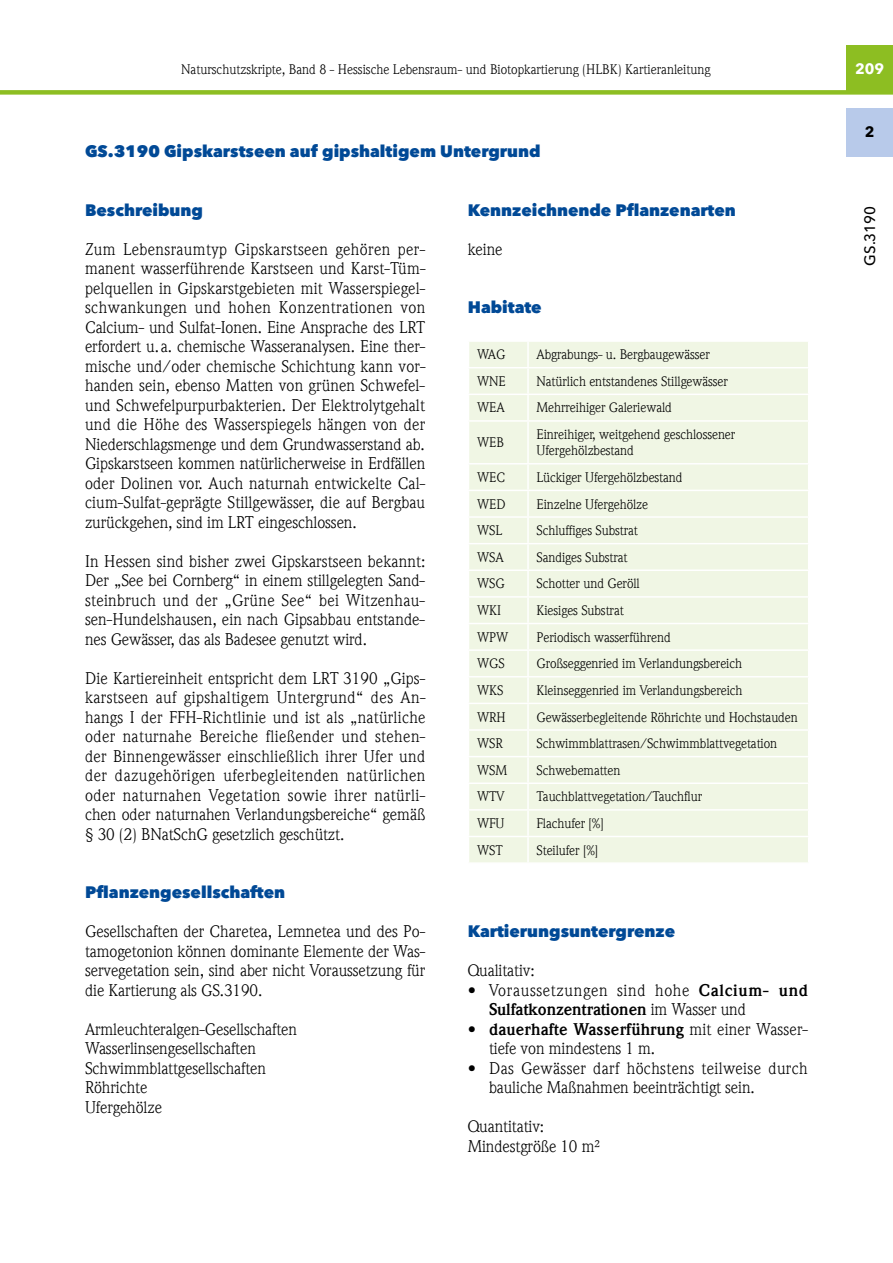
<style>
.page{position:relative;width:893px;height:1263px;background:#fff}
.page>*{position:absolute;margin:0;border:0;box-sizing:border-box;transform-origin:0 0}
.t1{font:16.5px/19.5px "ITC Weidemann Com";letter-spacing:-.005em;color:#000;text-align:justify}
.t2{font:800 16.5px "Avenir Next LT Pro";color:#004996}
.t3{font:16.5px/19.5px "ITC Weidemann Com";letter-spacing:.02em;color:#000}
.t4{font:16.5px/19.5px "ITC Weidemann Com";letter-spacing:.04em;color:#000}
.t5{font:500 15px "Avenir Next LT Pro";color:#000}
.t6{font:700 15px "Avenir Next LT Pro";color:#fff}
.t7{font:700 15px "Avenir Next LT Pro";color:#000}
.t8{font:13.5px/16.2px "ITC Weidemann Com";letter-spacing:-.005em;color:#000}
.s1{font-weight:700}
</style>
<div class="page">
<div style="left:469px;top:342px;width:339px;height:520px;background:#f0f6e4"></div>
<hr style="left:527px;top:342px;width:2px;height:25px;background:#fff">
<hr style="left:468px;top:367px;width:60px;height:1px;background:#fff">
<hr style="left:528px;top:367px;width:281px;height:1px;background:#fff">
<hr style="left:527px;top:368px;width:2px;height:26px;background:#fff">
<hr style="left:468px;top:394px;width:60px;height:1px;background:#fff">
<hr style="left:528px;top:394px;width:281px;height:1px;background:#fff">
<hr style="left:527px;top:395px;width:2px;height:25px;background:#fff">
<hr style="left:468px;top:420px;width:60px;height:2px;background:#fff">
<hr style="left:528px;top:420px;width:281px;height:2px;background:#fff">
<hr style="left:527px;top:422px;width:2px;height:41px;background:#fff">
<hr style="left:468px;top:463px;width:60px;height:1px;background:#fff">
<hr style="left:528px;top:463px;width:281px;height:1px;background:#fff">
<hr style="left:527px;top:464px;width:2px;height:26px;background:#fff">
<hr style="left:468px;top:490px;width:60px;height:1px;background:#fff">
<hr style="left:528px;top:490px;width:281px;height:1px;background:#fff">
<hr style="left:527px;top:491px;width:2px;height:25px;background:#fff">
<hr style="left:468px;top:516px;width:60px;height:2px;background:#fff">
<hr style="left:528px;top:516px;width:281px;height:2px;background:#fff">
<hr style="left:527px;top:518px;width:2px;height:25px;background:#fff">
<hr style="left:468px;top:543px;width:60px;height:1px;background:#fff">
<hr style="left:528px;top:543px;width:281px;height:1px;background:#fff">
<hr style="left:527px;top:544px;width:2px;height:25px;background:#fff">
<hr style="left:468px;top:569px;width:60px;height:2px;background:#fff">
<hr style="left:528px;top:569px;width:281px;height:2px;background:#fff">
<hr style="left:527px;top:571px;width:2px;height:25px;background:#fff">
<hr style="left:468px;top:596px;width:60px;height:2px;background:#fff">
<hr style="left:528px;top:596px;width:281px;height:2px;background:#fff">
<hr style="left:527px;top:598px;width:2px;height:25px;background:#fff">
<hr style="left:468px;top:623px;width:60px;height:1px;background:#fff">
<hr style="left:528px;top:623px;width:281px;height:1px;background:#fff">
<hr style="left:527px;top:624px;width:2px;height:25px;background:#fff">
<hr style="left:468px;top:649px;width:60px;height:2px;background:#fff">
<hr style="left:528px;top:649px;width:281px;height:2px;background:#fff">
<hr style="left:527px;top:651px;width:2px;height:25px;background:#fff">
<hr style="left:468px;top:676px;width:60px;height:1px;background:#fff">
<hr style="left:528px;top:676px;width:281px;height:1px;background:#fff">
<hr style="left:527px;top:677px;width:2px;height:26px;background:#fff">
<hr style="left:468px;top:703px;width:60px;height:1px;background:#fff">
<hr style="left:528px;top:703px;width:281px;height:1px;background:#fff">
<hr style="left:527px;top:704px;width:2px;height:25px;background:#fff">
<hr style="left:468px;top:729px;width:60px;height:2px;background:#fff">
<hr style="left:528px;top:729px;width:281px;height:2px;background:#fff">
<hr style="left:527px;top:731px;width:2px;height:25px;background:#fff">
<hr style="left:468px;top:756px;width:60px;height:1px;background:#fff">
<hr style="left:528px;top:756px;width:281px;height:1px;background:#fff">
<hr style="left:527px;top:757px;width:2px;height:25px;background:#fff">
<hr style="left:468px;top:782px;width:60px;height:2px;background:#fff">
<hr style="left:528px;top:782px;width:281px;height:2px;background:#fff">
<hr style="left:527px;top:784px;width:2px;height:25px;background:#fff">
<hr style="left:468px;top:809px;width:60px;height:2px;background:#fff">
<hr style="left:528px;top:809px;width:281px;height:2px;background:#fff">
<hr style="left:527px;top:811px;width:2px;height:25px;background:#fff">
<hr style="left:468px;top:836px;width:60px;height:1px;background:#fff">
<hr style="left:528px;top:836px;width:281px;height:1px;background:#fff">
<hr style="left:527px;top:837px;width:2px;height:25px;background:#fff">
<div style="left:846px;top:108px;width:47px;height:49px;background:#b8caea"></div>
<div style="left:846px;top:45px;width:47px;height:49px;background:#8dbe22"></div>
<div style="left:0;top:90px;width:893px;height:5px;background:#8dbe22"></div>
<p class="t8" style="left:181px;top:62px;width:531px">Naturschutzskripte, Band 8 - Hessische Lebensraum- und Biotopkartierung (HLBK) Kartieranleitung</p>
<p class="t6" style="left:855px;top:60px;width:31px">209</p>
<p class="t2" style="left:85px;top:141px;width:457px">GS.3190 Gipskarstseen auf gipshaltigem Untergrund</p>
<p class="t2" style="left:85px;top:199px;width:119px">Beschreibung</p>
<p class="t1" style="left:85px;top:239px;width:342px">Zum Lebensraumtyp Gipskarstseen gehören per&shy;manent wasserführende Karstseen und Karst-Tüm&shy;pelquellen in Gipskarstgebieten mit Wasserspiegel&shy;schwankungen und hohen Konzentrationen von Calcium- und Sulfat-Ionen. Eine Ansprache des LRT erfordert u. a. chemische Wasseranalysen. Eine ther&shy;mische und/oder chemische Schichtung kann vor&shy;handen sein, ebenso Matten von grünen Schwefel&shy;und Schwefelpurpurbakterien. Der Elektrolytgehalt und die Höhe des Wasserspiegels hängen von der Niederschlagsmenge und dem Grundwasserstand ab.<br>Gipskarstseen kommen natürlicherweise in Erdfällen oder Dolinen vor. Auch naturnah entwickelte Cal&shy;cium-Sulfat-geprägte Stillgewässer, die auf Bergbau zurückgehen, sind im LRT eingeschlossen.</p>
<p class="t1" style="left:85px;top:551px;width:342px">In Hessen sind bisher zwei Gipskarstseen bekannt:<br>Der „See bei Cornberg“ in einem stillgelegten Sand&shy;steinbruch und der „Grüne See“ bei Witzenhau&shy;sen-Hundelshausen, ein nach Gipsabbau entstande&shy;nes Gewässer, das als Badesee genutzt wird.</p>
<p class="t1" style="left:85px;top:668px;width:342px">Die Kartiereinheit entspricht dem LRT 3190 „Gips&shy;karstseen auf gipshaltigem Untergrund“ des An&shy;hangs I der FFH-Richtlinie und ist als „natürliche oder naturnahe Bereiche fließender und stehen&shy;der Binnengewässer einschließlich ihrer Ufer und der dazugehörigen uferbegleitenden natürlichen oder naturnahen Vegetation sowie ihrer natürli&shy;chen oder naturnahen Verlandungsbereiche“ gemäß § 30 (2) BNatSchG gesetzlich geschützt.</p>
<p class="t2" style="left:85px;top:882px;width:201px">Pflanzengesellschaften</p>
<p class="t1" style="left:85px;top:922px;width:342px">Gesellschaften der Charetea, Lemnetea und des Po&shy;tamogetonion können dominante Elemente der Was&shy;servegetation sein, sind aber nicht Voraussetzung für die Kartierung als GS.3190.</p>
<p class="t1" style="left:85px;top:1020px;width:213px;text-align:left">Armleuchteralgen-Gesellschaften<br>Wasserlinsengesellschaften<br>Schwimmblattgesellschaften<br>Röhrichte<br>Ufergehölze</p>
<p class="t2" style="left:468px;top:200px;width:270px">Kennzeichnende Pflanzenarten</p>
<p class="t1" style="left:468px;top:240px;width:36px">keine</p>
<p class="t2" style="left:468px;top:297px;width:75px">Habitate</p>
<p class="t8" style="left:477px;top:347px;width:30px">WAG</p>
<p class="t8" style="left:536px;top:347px;width:175px">Abgrabungs- u. Bergbaugewässer</p>
<p class="t8" style="left:477px;top:373px;width:30px">WNE</p>
<p class="t8" style="left:536px;top:373px;width:193px">Natürlich entstandenes Stillgewässer</p>
<p class="t8" style="left:477px;top:400px;width:29px">WEA</p>
<p class="t8" style="left:536px;top:400px;width:137px">Mehrreihiger Galeriewald</p>
<p class="t8" style="left:477px;top:435px;width:28px">WEB</p>
<p class="t8" style="left:536px;top:427px;width:200px">Einreihiger, weitgehend geschlossener<br>Ufergehölzbestand</p>
<p class="t8" style="left:477px;top:469px;width:30px">WEC</p>
<p class="t8" style="left:536px;top:469px;width:148px">Lückiger Ufergehölzbestand</p>
<p class="t8" style="left:477px;top:496px;width:30px">WED</p>
<p class="t8" style="left:536px;top:496px;width:113px">Einzelne Ufergehölze</p>
<p class="t8" style="left:477px;top:523px;width:27px">WSL</p>
<p class="t8" style="left:536px;top:523px;width:103px">Schluffiges Substrat</p>
<p class="t8" style="left:477px;top:549px;width:28px">WSA</p>
<p class="t8" style="left:536px;top:549px;width:92px">Sandiges Substrat</p>
<p class="t8" style="left:477px;top:576px;width:29px">WSG</p>
<p class="t8" style="left:536px;top:576px;width:105px">Schotter und Geröll</p>
<p class="t8" style="left:477px;top:602px;width:26px">WKI</p>
<p class="t8" style="left:536px;top:602px;width:89px">Kiesiges Substrat</p>
<p class="t8" style="left:477px;top:629px;width:33px">WPW</p>
<p class="t8" style="left:536px;top:629px;width:136px">Periodisch wasserführend</p>
<p class="t8" style="left:477px;top:656px;width:29px">WGS</p>
<p class="t8" style="left:536px;top:656px;width:207px">Großseggenried im Verlandungsbereich</p>
<p class="t8" style="left:477px;top:682px;width:28px">WKS</p>
<p class="t8" style="left:536px;top:682px;width:208px">Kleinseggenried im Verlandungsbereich</p>
<p class="t8" style="left:477px;top:709px;width:30px">WRH</p>
<p class="t8" style="left:536px;top:709px;width:263px">Gewässerbegleitende Röhrichte und Hochstauden</p>
<p class="t8" style="left:477px;top:736px;width:27px">WSR</p>
<p class="t8" style="left:536px;top:736px;width:242px">Schwimmblattrasen/Schwimmblattvegetation</p>
<p class="t8" style="left:477px;top:762px;width:32px">WSM</p>
<p class="t8" style="left:536px;top:762px;width:85px">Schwebematten</p>
<p class="t8" style="left:477px;top:789px;width:29px">WTV</p>
<p class="t8" style="left:536px;top:789px;width:167px">Tauchblattvegetation/Tauchflur</p>
<p class="t8" style="left:477px;top:815px;width:29px">WFU</p>
<p class="t8" style="left:536px;top:815px;width:69px">Flachufer [%]</p>
<p class="t8" style="left:477px;top:842px;width:27px">WST</p>
<p class="t8" style="left:536px;top:842px;width:63px">Steilufer [%]</p>
<p class="t2" style="left:468px;top:921px;width:209px">Kartierungsuntergrenze</p>
<p class="t1" style="left:468px;top:961px;width:69px">Qualitativ:</p>
<p class="t4" style="left:489px;top:980px;width:321px;text-indent:-21px">• Voraussetzungen sind hohe <span class="s1">Calcium- und<br>Sulfatkonzentrationen</span> im Wasser und</p>
<p class="t1" style="left:489px;top:1019px;width:321px;text-indent:-21px">• <span class="s1">dauerhafte Wasserführung</span> mit einer Wasser&shy;tiefe von mindestens 1 m.</p>
<p class="t3" style="left:489px;top:1058px;width:320px;text-indent:-21px">• Das Gewässer darf höchstens teilweise durch bauliche Maßnahmen beeinträchtigt sein.</p>
<p class="t1" style="left:468px;top:1117px;width:134px">Quantitativ:<br>Mindestgröße 10 m²</p>
<p class="t7" style="left:865px;top:122px;width:11px">2</p>
<p class="t5" style="left:861px;top:266px;width:61px;rotate:-90deg">GS.3190</p>
</div>
